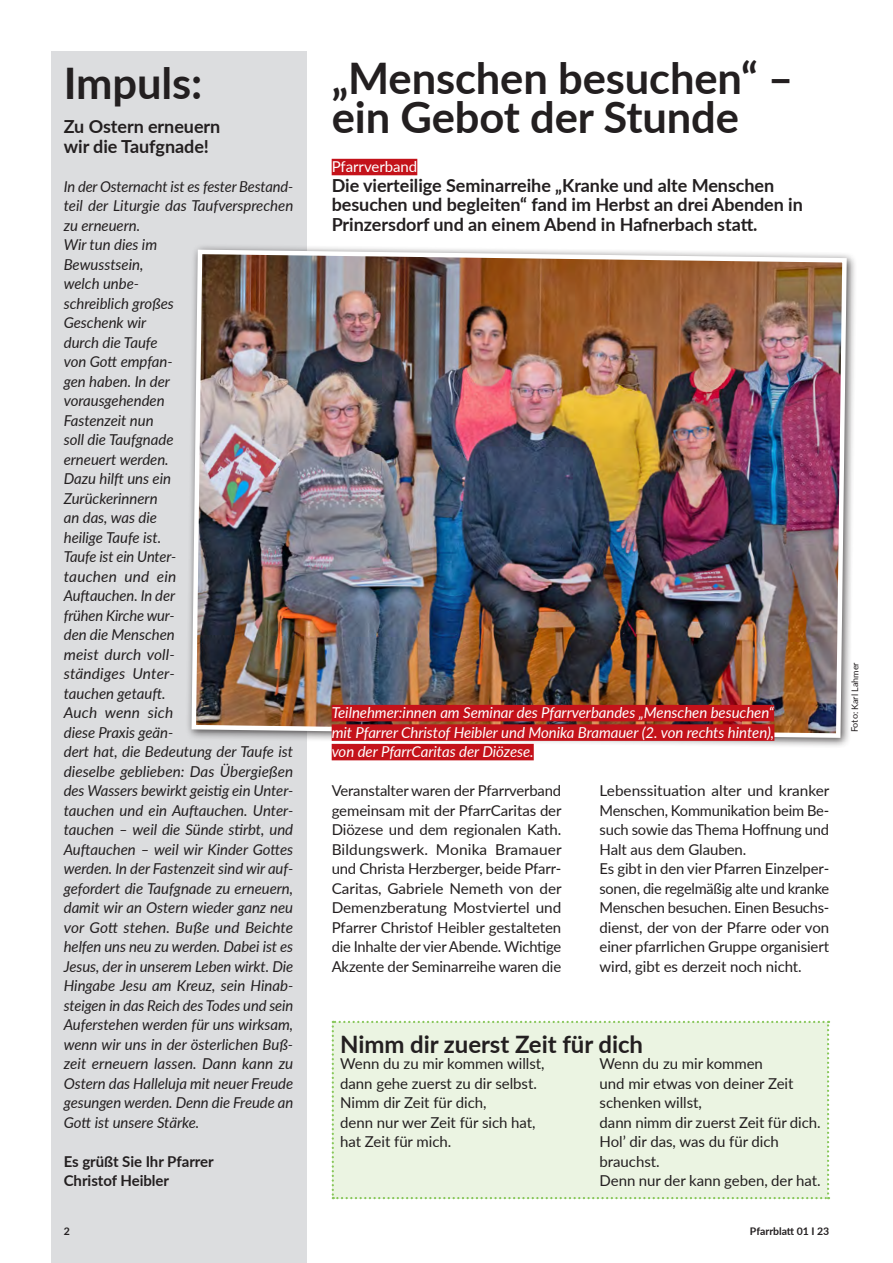
<style>
.page{position:relative;width:893px;height:1263px;background:#fff}
.page>*{position:absolute;margin:0;border:0;box-sizing:border-box;transform-origin:0 0}
.t1{font:700 43.5px/39px "Lato";letter-spacing:-.005em;color:#231f20}
.t2{font:700 24px "Lato";letter-spacing:-.005em;color:#231f20}
.t3{font:700 18px/19.5px "Lato";letter-spacing:-.005em;color:#231f20}
.t4{font:italic 15px/19.5px "Lato";letter-spacing:-.005em;color:#231f20}
.t5{font:15px/19.5px "Lato";letter-spacing:-.005em;color:#231f20}
.t6{font:italic 15px/19.5px "Lato";letter-spacing:-.005em;color:#fff;text-align:justify}
.t7{font:700 15px/19.5px "Lato";letter-spacing:-.005em;color:#231f20}
.t8{font:15px "Lato";letter-spacing:-.005em;color:#fff}
.t9{font:700 10.5px "Lato";letter-spacing:-.005em;color:#231f20}
.t10{font:9px "Lato";color:#231f20}
</style>
<div class="page">
<div style="left:51px;top:51px;width:255px;height:1212px;background:#dcdddf"></div>
<div style="left:185px;top:243px;width:672px;height:505px;background:#231f20;opacity:.75"></div>
<img style="left:189px;top:247px;width:660px;height:493px">
<div style="left:332px;top:159px;width:85px;height:16px;background:#c4121a"></div>
<div style="left:332px;top:1021px;width:497px;height:178px;background:#ebf4e2"></div>
<div style="left:332px;top:705px;width:442px;height:16px;background:#c4121a"></div>
<div style="left:332px;top:724px;width:442px;height:17px;background:#c4121a"></div>
<div style="left:332px;top:744px;width:202px;height:16px;background:#c4121a"></div>
<h1 class="t1" style="left:64px;top:62px;width:140px">Impuls:</h1>
<p class="t3" style="left:64px;top:116px;width:158px">Zu Ostern erneuern wir die Taufgnade!</p>
<p class="t4" style="left:64px;top:176px;width:231px">In der Osternacht ist es fester Bestand&shy;teil der Liturgie das Taufversprechen zu erneuern.<br>Wir tun dies im<br>Bewusstsein,<br>welch unbe-<br>schreiblich großes<br>Geschenk wir<br>durch die Taufe<br>von Gott empfan-<br>gen haben. In der<br>vorausgehenden<br>Fastenzeit nun<br>soll die Taufgnade<br>erneuert werden.<br>Dazu hilft uns ein<br>Zurückerinnern<br>an das, was die<br>heilige Taufe ist.<br>Taufe ist ein Unter-<br>tauchen und ein<br>Auftauchen. In der<br>frühen Kirche wur-<br>den die Menschen<br>meist durch voll-<br>ständiges Unter-<br>tauchen getauft.<br>Auch wenn sich<br>diese Praxis geän-<br>dert hat, die Bedeutung der Taufe ist dieselbe geblieben: Das Übergießen des Wassers bewirkt geistig ein Unter&shy;tauchen und ein Auftauchen. Unter&shy;tauchen – weil die Sünde stirbt, und<br>Auftauchen – weil wir Kinder Gottes werden. In der Fastenzeit sind wir auf&shy;gefordert die Taufgnade zu erneuern, damit wir an Ostern wieder ganz neu vor Gott stehen. Buße und Beichte helfen uns neu zu werden. Dabei ist es<br>Jesus, der in unserem Leben wirkt. Die<br>Hingabe Jesu am Kreuz, sein Hinab&shy;steigen in das Reich des Todes und sein<br>Auferstehen werden für uns wirksam, wenn wir uns in der österlichen Buß&shy;zeit erneuern lassen. Dann kann zu<br>Ostern das Halleluja mit neuer Freude gesungen werden. Denn die Freude an<br>Gott ist unsere Stärke.</p>
<p class="t7" style="left:64px;top:1151px;width:151px">Es grüßt Sie Ihr Pfarrer<br>Christof Heibler</p>
<h1 class="t1" style="left:332px;top:57px;width:463px">„Menschen besuchen“ – ein Gebot der Stunde</h1>
<p class="t8" style="left:332px;top:156px;width:87px">Pfarrverband</p>
<p class="t3" style="left:332px;top:175px;width:473px">Die vierteilige Seminarreihe „Kranke und alte Menschen besuchen und begleiten“ fand im Herbst an drei Abenden in<br>Prinzersdorf und an einem Abend in Hafnerbach statt.</p>
<p class="t6" style="left:332px;top:702px;width:444px">Teilnehmer:innen am Seminar des Pfarrverbandes „Menschen besuchen“ mit Pfarrer Christof Heibler und Monika Bramauer (2. von rechts hinten), von der PfarrCaritas der Diözese.</p>
<p class="t5" style="left:332px;top:780px;width:232px;text-align:justify">Veranstalter waren der Pfarrverband gemeinsam mit der PfarrCaritas der Diözese und dem regionalen Kath.<br>Bildungswerk. Monika Bramauer und Christa Herzberger, beide Pfarr-Caritas, Gabriele Nemeth von der Demenzberatung Mostviertel und Pfarrer Christof Heibler gestalteten die Inhalte der vier Abende. Wichtige Akzente der Seminarreihe waren die</p>
<p class="t5" style="left:600px;top:780px;width:231px">Lebenssituation alter und kranker Menschen, Kommunikation beim Be&shy;such sowie das Thema Hoffnung und Halt aus dem Glauben.<br>Es gibt in den vier Pfarren Einzelper&shy;sonen, die regelmäßig alte und kranke Menschen besuchen. Einen Besuchs&shy;dienst, der von der Pfarre oder von einer pfarrlichen Gruppe organisiert wird, gibt es derzeit noch nicht.</p>
<h2 class="t2" style="left:340px;top:1026px;width:304px">Nimm dir zuerst Zeit für dich</h2>
<p class="t5" style="left:340px;top:1053px;width:206px">Wenn du zu mir kommen willst, dann gehe zuerst zu dir selbst.<br>Nimm dir Zeit für dich,<br>denn nur wer Zeit für sich hat, hat Zeit für mich.</p>
<p class="t5" style="left:600px;top:1053px;width:223px">Wenn du zu mir kommen<br>und mir etwas von deiner Zeit schenken willst,<br>dann nimm dir zuerst Zeit für dich.<br>Hol’ dir das, was du für dich brauchst.<br>Denn nur der kann geben, der hat.</p>
<p class="t9" style="left:64px;top:1224px;width:8px">2</p>
<p class="t9" style="left:750px;top:1224px;width:81px">Pfarrblatt 01 I 23</p>
<p class="t10" style="left:848px;top:732px;width:71px;rotate:-89deg">Foto: Karl Lahmer</p>
</div>
